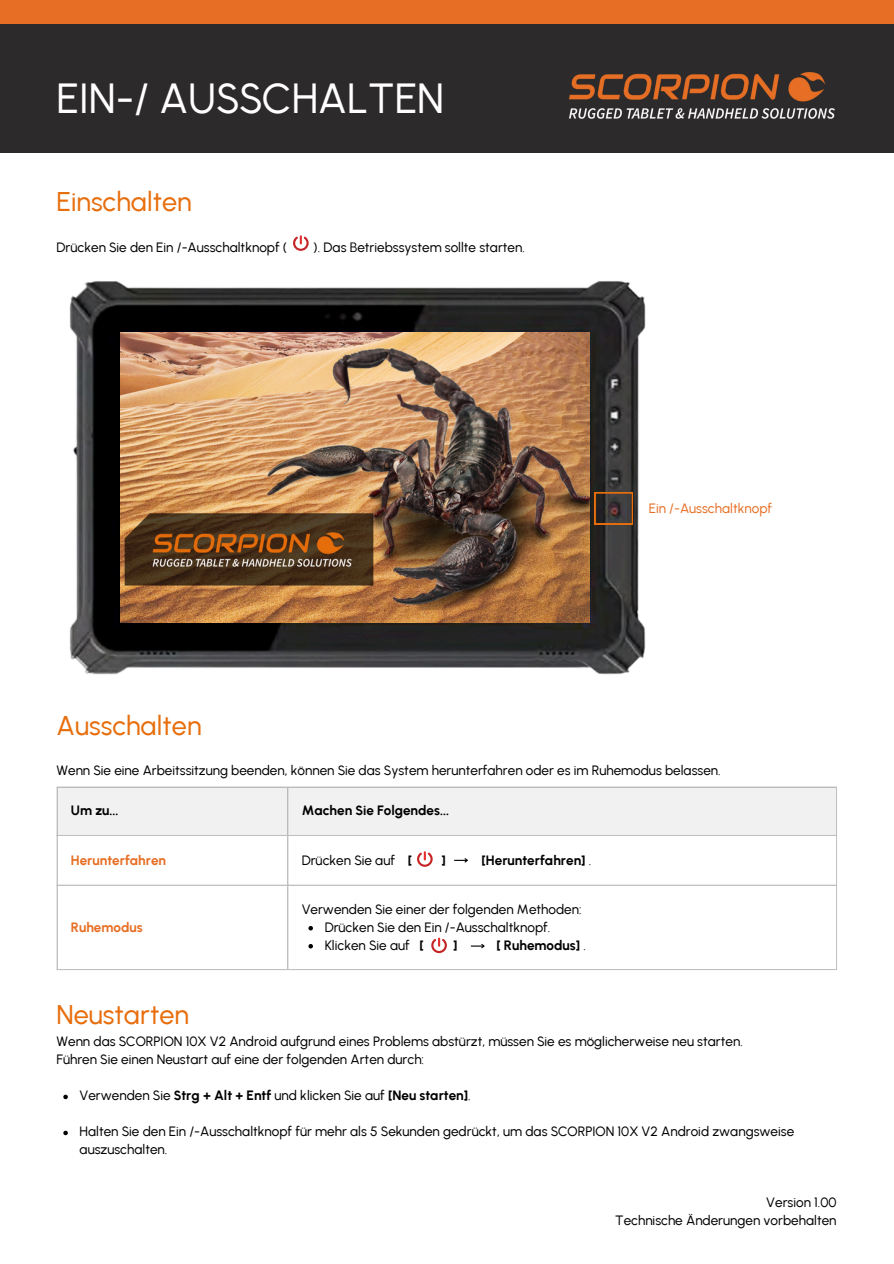
<style>
.page{position:relative;width:894px;height:1264px;background:#fff}
.page>*{position:absolute;margin:0;border:0;box-sizing:border-box;transform-origin:0 0}
.t1{font:42px "Urbanist";color:#fff}
.t2{font:27px "Urbanist";color:#e76e0d}
.t3{font:13.5px/18px "Urbanist";color:#000}
.t4{font:700 13.5px "Urbanist";color:#000}
.t5{font:700 13.5px "Urbanist";color:#e66f25}
.t6{font:13.5px "Urbanist";color:#e66f25}
.s1{font-weight:700}
.s2{font-weight:400}
</style>
<div class="page">
<div style="left:0;top:0;width:893px;height:153px;background:#2d2a2b"></div>
<div style="left:0;top:0;width:893px;height:23px;background:#e66f25"></div>
<img style="left:569px;top:72px;width:266px;height:47px">
<img style="left:69px;top:281px;width:577px;height:394px">
<img style="left:121px;top:332px;width:468px;height:290px">
<svg style="left:63px;top:1094px;width:5px;height:5px"></svg>
<svg style="left:63px;top:1130px;width:5px;height:5px"></svg>
<svg style="left:293px;top:235px;width:15px;height:16px"></svg>
<svg style="left:594px;top:492px;width:38px;height:32px"></svg>
<div style="left:58px;top:787px;width:778px;height:48px;background:#f1f1f1"></div>
<svg style="left:308px;top:926px;width:5px;height:4px"></svg>
<svg style="left:308px;top:944px;width:5px;height:4px"></svg>
<hr style="left:57px;top:787px;width:1px;height:182px;background:#bfc1c0">
<hr style="left:287px;top:787px;width:1px;height:182px;background:#bfc1c0">
<hr style="left:836px;top:787px;width:1px;height:182px;background:#bfc1c0">
<hr style="left:57px;top:786px;width:779px;height:1px;background:#bfc1c0">
<hr style="left:57px;top:835px;width:779px;height:1px;background:#bfc1c0">
<hr style="left:57px;top:884px;width:779px;height:1px;background:#bfc1c0">
<hr style="left:57px;top:969px;width:779px;height:1px;background:#bfc1c0">
<svg style="left:417px;top:851px;width:15px;height:16px"></svg>
<svg style="left:454px;top:858px;width:14px;height:5px"></svg>
<svg style="left:431px;top:937px;width:16px;height:16px"></svg>
<svg style="left:470px;top:943px;width:15px;height:6px"></svg>
<p class="t1" style="left:57px;top:73px;width:389px">EIN-/ AUSSCHALTEN</p>
<h2 class="t2" style="left:57px;top:185px;width:137px">Einschalten</h2>
<p class="t3" style="left:57px;top:238px;width:232px">Drücken Sie den Ein /-Ausschaltknopf (</p>
<p class="t3" style="left:313px;top:238px;width:213px">). Das Betriebssystem sollte starten.</p>
<p class="t6" style="left:648px;top:500px;width:125px">Ein /-Ausschaltknopf</p>
<h2 class="t2" style="left:57px;top:709px;width:146px">Ausschalten</h2>
<p class="t3" style="left:57px;top:761px;width:665px">Wenn Sie eine Arbeitssitzung beenden, können Sie das System herunterfahren oder es im Ruhemodus belassen.</p>
<p class="t4" style="left:71px;top:802px;width:49px">Um zu...</p>
<p class="t4" style="left:301px;top:802px;width:149px">Machen Sie Folgendes...</p>
<p class="t5" style="left:71px;top:852px;width:97px">Herunterfahren</p>
<p class="t3" style="left:301px;top:851px;width:112px">Drücken Sie auf <span class="s1">[</span></p>
<p class="t4" style="left:441px;top:852px;width:6px">]</p>
<p class="t4" style="left:481px;top:852px;width:111px">[Herunterfahren] <span class="s2">.</span></p>
<p class="t5" style="left:71px;top:918px;width:73px">Ruhemodus</p>
<p class="t3" style="left:301px;top:899px;width:281px">Verwenden Sie einer der folgenden Methoden:</p>
<p class="t3" style="left:324px;top:917px;width:227px">Drücken Sie den Ein /-Ausschaltknopf.</p>
<p class="t3" style="left:324px;top:935px;width:101px">Klicken Sie auf <span class="s1">[</span></p>
<p class="t4" style="left:453px;top:936px;width:6px">]</p>
<p class="t4" style="left:496px;top:936px;width:91px">[ Ruhemodus] <span class="s2">.</span></p>
<p class="t2" style="left:57px;top:998px;width:134px">Neustarten</p>
<p class="t3" style="left:57px;top:1032px;width:687px">Wenn das SCORPION 10X V2 Android aufgrund eines Problems abstürzt, müssen Sie es möglicherweise neu starten.</p>
<p class="t3" style="left:57px;top:1050px;width:369px">Führen Sie einen Neustart auf eine der folgenden Arten durch:</p>
<p class="t3" style="left:79px;top:1086px;width:392px">Verwenden Sie <span class="s1">Strg + Alt + Entf</span> und klicken Sie auf <span class="s1">[Neu starten]</span>.</p>
<p class="t3" style="left:79px;top:1122px;width:716px">Halten Sie den Ein /-Ausschaltknopf für mehr als 5 Sekunden gedrückt, um das SCORPION 10X V2 Android zwangsweise auszuschalten.</p>
<p class="t3" style="left:766px;top:1193px;width:72px">Version 1.00</p>
<p class="t3" style="left:615px;top:1211px;width:223px">Technische Änderungen vorbehalten</p>
</div>
